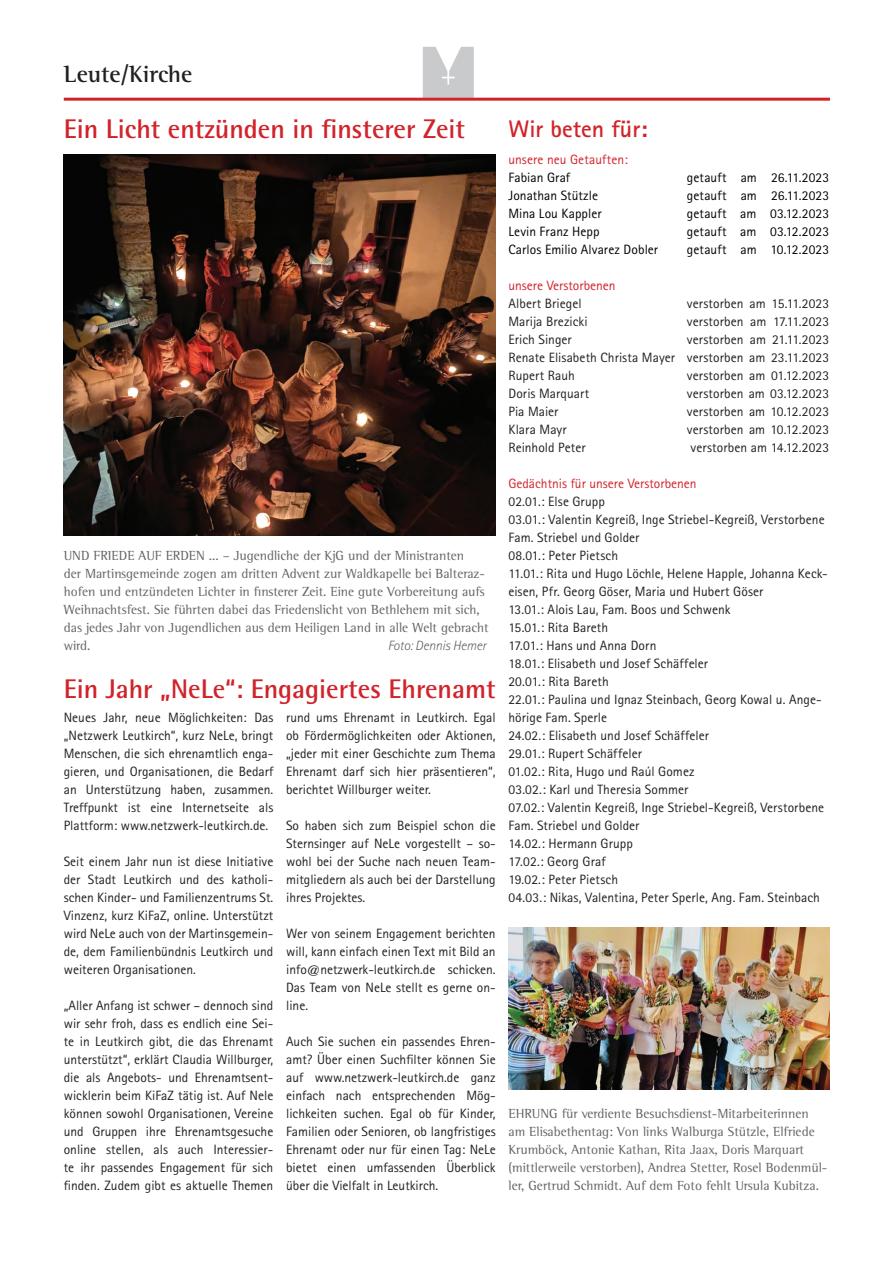
<style>
.page{position:relative;width:893px;height:1263px;background:#fff}
.page>*{position:absolute;margin:0;border:0;box-sizing:border-box;transform-origin:0 0}
.t1{font:700 27px "Rotis Semi Sans";color:#d1232a}
.t2{font:700 24px "Rotis Sans Serif";color:#d1232a}
.t3{font:700 24px "Rotis Semi Serif";color:#231f20}
.t4{font:13.5px/18px "Rotis Sans Serif";color:#231f20;text-align:justify}
.t5{font:13.5px/18px "Rotis Semi Serif";color:#636366}
.t6{font:13.5px "Rotis Sans Serif";letter-spacing:.005em;color:#000}
.t7{font:13.5px "Rotis Sans Serif";color:#d1232a}
.t8{font:italic 300 13.5px "Rotis Sans Serif";color:#636366}
</style>
<div class="page">
<svg style="left:423px;top:47px;width:51px;height:51px;background:#d0d0d2"></svg>
<hr style="left:64px;top:98px;width:766px;height:3px;background:#d1232a">
<img style="left:64px;top:154px;width:432px;height:381px">
<img style="left:508px;top:928px;width:321px;height:162px">
<h2 class="t3" style="left:64px;top:60px;width:130px">Leute/Kirche</h2>
<h1 class="t1" style="left:64px;top:112px;width:403px">Ein Licht entzünden in finsterer Zeit</h1>
<h2 class="t2" style="left:508px;top:113px;width:141px">Wir beten für:</h2>
<p class="t5" style="left:64px;top:546px;width:426px">UND FRIEDE AUF ERDEN ... – Jugendliche der KjG und der Ministranten<br>der Martinsgemeinde zogen am dritten Advent zur Waldkapelle bei Balteraz&shy;hofen und entzündeten Lichter in finsterer Zeit. Eine gute Vorbereitung aufs Weihnachtsfest. Sie führten dabei das Friedenslicht von Bethlehem mit sich, das jedes Jahr von Jugendlichen aus dem Heiligen Land in alle Welt gebracht wird.</p>
<p class="t8" style="left:388px;top:638px;width:100px">Foto: Dennis Hemer</p>
<h1 class="t1" style="left:64px;top:673px;width:433px">Ein Jahr „NeLe“: Engagiertes Ehrenamt</h1>
<p class="t4" style="left:64px;top:708px;width:211px">Neues Jahr, neue Möglichkeiten: Das „Netzwerk Leutkirch“, kurz NeLe, bringt Menschen, die sich ehrenamtlich enga&shy;gieren, und Organisationen, die Bedarf an Unterstützung haben, zusammen.<br>Treffpunkt ist eine Internetseite als Plattform: www.netzwerk-leutkirch.de.</p>
<p class="t4" style="left:64px;top:852px;width:211px">Seit einem Jahr nun ist diese Initiative der Stadt Leutkirch und des katholi&shy;schen Kinder- und Familienzentrums St.<br>Vinzenz, kurz KiFaZ, online. Unterstützt wird NeLe auch von der Martinsgemein&shy;de, dem Familienbündnis Leutkirch und weiteren Organisationen.</p>
<p class="t4" style="left:64px;top:996px;width:211px">„Aller Anfang ist schwer – dennoch sind wir sehr froh, dass es endlich eine Sei&shy;te in Leutkirch gibt, die das Ehrenamt unterstützt“, erklärt Claudia Willburger, die als Angebots- und Ehrenamtsent&shy;wicklerin beim KiFaZ tätig ist. Auf Nele können sowohl Organisationen, Vereine und Gruppen ihre Ehrenamtsgesuche online stellen, als auch Interessier&shy;te ihr passendes Engagement für sich finden. Zudem gibt es aktuelle Themen</p>
<p class="t4" style="left:286px;top:708px;width:211px">rund ums Ehrenamt in Leutkirch. Egal ob Fördermöglichkeiten oder Aktionen, „jeder mit einer Geschichte zum Thema Ehrenamt darf sich hier präsentieren“, berichtet Willburger weiter.</p>
<p class="t4" style="left:286px;top:816px;width:211px">So haben sich zum Beispiel schon die Sternsinger auf NeLe vorgestellt – so&shy;wohl bei der Suche nach neuen Team&shy;mitgliedern als auch bei der Darstellung ihres Projektes.</p>
<p class="t4" style="left:286px;top:924px;width:211px">Wer von seinem Engagement berichten will, kann einfach einen Text mit Bild an info@netzwerk-leutkirch.de schicken.<br>Das Team von NeLe stellt es gerne on&shy;line.</p>
<p class="t4" style="left:286px;top:1032px;width:211px">Auch Sie suchen ein passendes Ehren&shy;amt? Über einen Suchfilter können Sie auf www.netzwerk-leutkirch.de ganz einfach nach entsprechenden Mög&shy;lichkeiten suchen. Egal ob für Kinder, Familien oder Senioren, ob langfristiges Ehrenamt oder nur für einen Tag: NeLe bietet einen umfassenden Überblick über die Vielfalt in Leutkirch.</p>
<p class="t7" style="left:508px;top:152px;width:121px">unsere neu Getauften:</p>
<p class="t6" style="left:508px;top:170px;width:63px">Fabian Graf</p>
<p class="t6" style="left:687px;top:170px;width:144px">getauft am 26.11.2023</p>
<p class="t6" style="left:508px;top:188px;width:91px">Jonathan Stützle</p>
<p class="t6" style="left:687px;top:188px;width:144px">getauft am 26.11.2023</p>
<p class="t6" style="left:508px;top:206px;width:95px">Mina Lou Kappler</p>
<p class="t6" style="left:687px;top:206px;width:144px">getauft am 03.12.2023</p>
<p class="t6" style="left:508px;top:224px;width:93px">Levin Franz Hepp</p>
<p class="t6" style="left:687px;top:224px;width:144px">getauft am 03.12.2023</p>
<p class="t6" style="left:508px;top:242px;width:151px">Carlos Emilio Alvarez Dobler</p>
<p class="t6" style="left:687px;top:242px;width:144px">getauft am 10.12.2023</p>
<p class="t7" style="left:508px;top:278px;width:109px">unsere Verstorbenen</p>
<p class="t4" style="left:508px;top:294px;width:75px">Albert Briegel</p>
<p class="t4" style="left:687px;top:294px;width:144px">verstorben am 15.11.2023</p>
<p class="t4" style="left:508px;top:312px;width:81px">Marija Brezicki</p>
<p class="t4" style="left:687px;top:312px;width:144px">verstorben am 17.11.2023</p>
<p class="t4" style="left:508px;top:330px;width:65px">Erich Singer</p>
<p class="t4" style="left:508px;top:330px;width:322px;text-indent:178px">verstorben am 21.11.2023<br>Renate Elisabeth Christa Mayer verstorben am 23.11.2023<br>Rupert Rauh</p>
<p class="t4" style="left:687px;top:366px;width:144px">verstorben am 01.12.2023</p>
<p class="t4" style="left:508px;top:384px;width:82px">Doris Marquart</p>
<p class="t4" style="left:687px;top:384px;width:144px">verstorben am 03.12.2023</p>
<p class="t4" style="left:508px;top:402px;width:52px">Pia Maier</p>
<p class="t4" style="left:687px;top:402px;width:144px">verstorben am 10.12.2023</p>
<p class="t4" style="left:508px;top:420px;width:60px">Klara Mayr</p>
<p class="t4" style="left:687px;top:420px;width:144px">verstorben am 10.12.2023</p>
<p class="t4" style="left:508px;top:438px;width:79px">Reinhold Peter</p>
<p class="t4" style="left:691px;top:438px;width:140px">verstorben am 14.12.2023</p>
<p class="t7" style="left:508px;top:475px;width:190px">Gedächtnis für unsere Verstorbenen</p>
<p class="t4" style="left:508px;top:492px;width:319px;text-align:left">02.01.: Else Grupp<br>03.01.: Valentin Kegreiß, Inge Striebel-Kegreiß, Verstorbene Fam. Striebel und Golder<br>08.01.: Peter Pietsch<br>11.01.: Rita und Hugo Löchle, Helene Happle, Johanna Keck&shy;eisen, Pfr. Georg Göser, Maria und Hubert Göser<br>13.01.: Alois Lau, Fam. Boos und Schwenk<br>15.01.: Rita Bareth<br>17.01.: Hans und Anna Dorn<br>18.01.: Elisabeth und Josef Schäffeler<br>20.01.: Rita Bareth<br>22.01.: Paulina und Ignaz Steinbach, Georg Kowal u. Ange&shy;hörige Fam. Sperle<br>24.02.: Elisabeth und Josef Schäffeler<br>29.01.: Rupert Schäffeler<br>01.02.: Rita, Hugo und Raúl Gomez<br>03.02.: Karl und Theresia Sommer<br>07.02.: Valentin Kegreiß, Inge Striebel-Kegreiß, Verstorbene Fam. Striebel und Golder<br>14.02.: Hermann Grupp<br>17.02.: Georg Graf<br>19.02.: Peter Pietsch<br>04.03.: Nikas, Valentina, Peter Sperle, Ang. Fam. Steinbach</p>
<p class="t5" style="left:508px;top:1104px;width:320px">EHRUNG für verdiente Besuchsdienst-Mitarbeiterinnen am Elisabethentag: Von links Walburga Stützle, Elfriede Krumböck, Antonie Kathan, Rita Jaax, Doris Marquart (mittlerweile verstorben), Andrea Stetter, Rosel Bodenmül&shy;ler, Gertrud Schmidt. Auf dem Foto fehlt Ursula Kubitza.</p>
</div>
